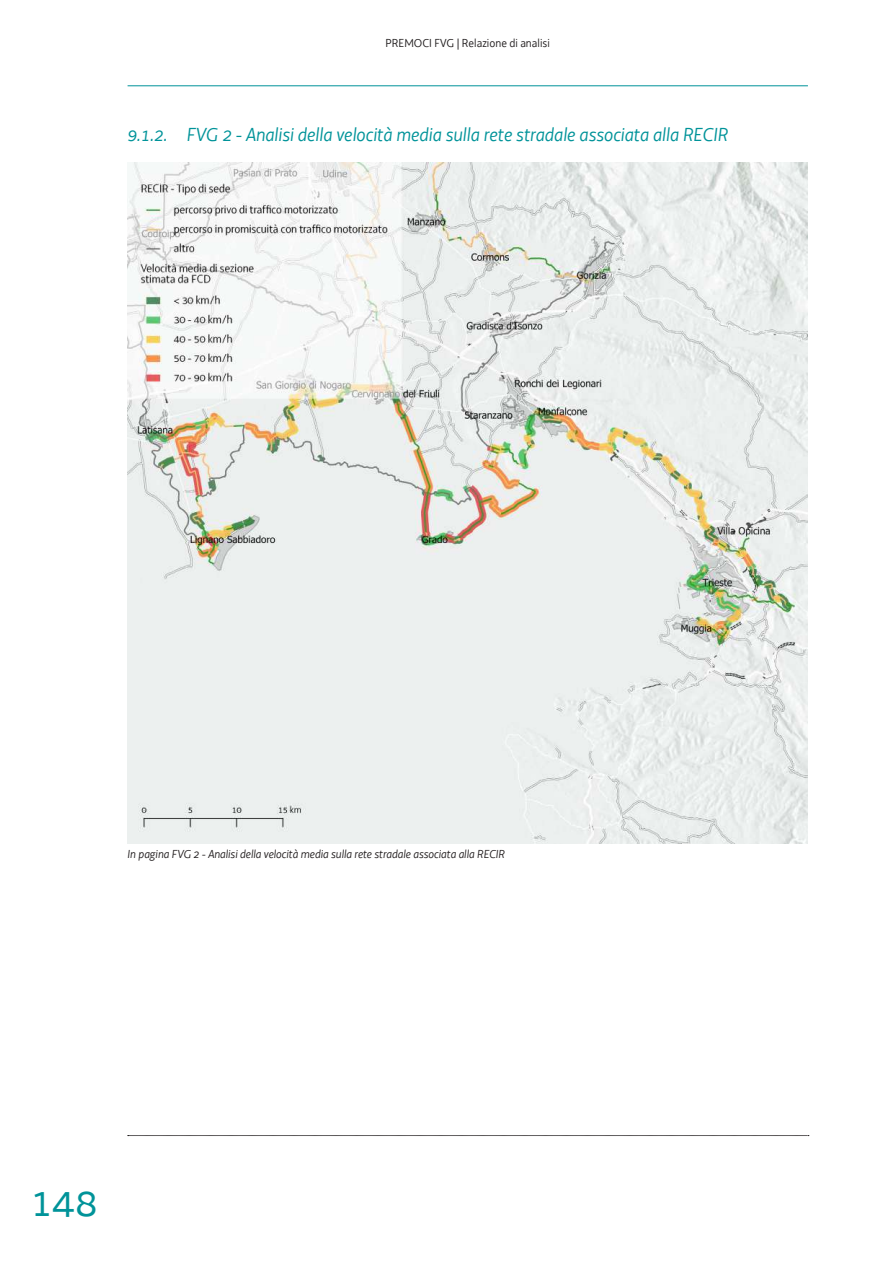
<style>
.page{position:relative;width:893px;height:1263px;background:#fff}
.page>*{position:absolute;margin:0;border:0;box-sizing:border-box;transform-origin:0 0}
.t1{font:45px "Decima WE";color:#009399}
.t2{font:italic 19.5px "Decima WE";color:#009399}
.t3{font:italic 12px "Decima WE";color:#231f20}
.t4{font:12px "Decima WE";color:#231f20}
</style>
<div class="page">
<svg style="left:128px;top:1135px;width:681px;height:1px"></svg>
<hr style="left:128px;top:86px;width:680px;height:1px;background:#009399">
<img style="left:128px;top:163px;width:680px;height:680px">
<p class="t4" style="left:386px;top:36px;width:166px">PREMOCI FVG | Relazione di analisi</p>
<h2 class="t2" style="left:128px;top:123px;width:602px">9.1.2. FVG 2 - Analisi della velocità media sulla rete stradale associata alla RECIR</h2>
<p class="t3" style="left:128px;top:847px;width:379px">In pagina FVG 2 - Analisi della velocità media sulla rete stradale associata alla RECIR</p>
<h1 class="t1" style="left:30px;top:1175px;width:69px">148</h1>
</div>
